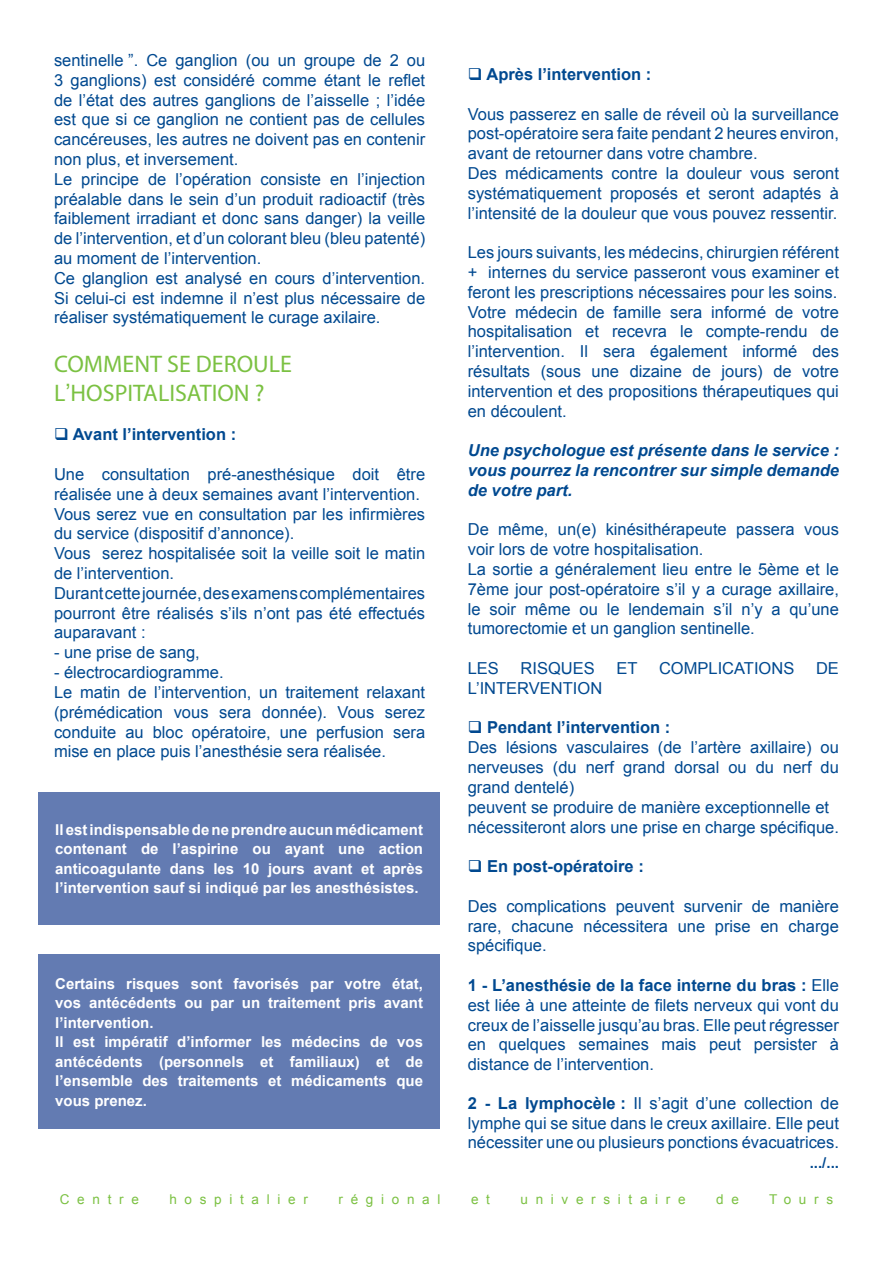
<style>
.page{position:relative;width:893px;height:1263px;background:#fff}
.page>*{position:absolute;margin:0;border:0;box-sizing:border-box;transform-origin:0 0}
.titre_vert{font:24px/28.8px "Myriad Pro";color:#7bc142}
.texte{font:16.5px/19.8px "Arial";color:#014990;text-align:justify}
.texte-2{font:italic 700 16.5px/19.8px "Arial";color:#014990;text-align:justify}
.texte_gras{font:700 16.5px "Arial";color:#014990}
.texte-3{font:700 16.5px "Arial";color:#014990}
.t1{font:700 15px/19.5px "Arial";color:#fff;text-align:justify}
.t2{font:700 15px "Arial";color:#014990}
.t3{font:13.5px "Arial";letter-spacing:.57em;color:#7bc142}
.s1{font-family:"Arial"}
.s2{font-weight:700}
</style>
<div class="page">
<div style="left:38px;top:792px;width:402px;height:133px;background:#637bb2"></div>
<div style="left:38px;top:955px;width:402px;height:174px;background:#637bb2"></div>
<p class="texte" style="left:54px;top:50px;width:373px">sentinelle ”. Ce ganglion (ou un groupe de 2 ou 3 ganglions) est considéré comme étant le reflet de l’état des autres ganglions de l’aisselle ; l’idée est que si ce ganglion ne contient pas de cellules cancéreuses, les autres ne doivent pas en contenir non plus, et inversement.</p>
<p class="texte" style="left:54px;top:169px;width:373px">Le principe de l’opération consiste en l’injection préalable dans le sein d’un produit radioactif (très faiblement irradiant et donc sans danger) la veille de l’intervention, et d’un colorant bleu (bleu patenté) au moment de l’intervention.</p>
<p class="texte" style="left:54px;top:268px;width:373px">Ce glanglion est analysé en cours d’intervention.<br>Si celui-ci est indemne il n’est plus nécessaire de réaliser systématiquement le curage axilaire.</p>
<p class="titre_vert" style="left:54px;top:349px;width:239px">COMMENT SE DEROULE<br>L<span class="s1">’</span>HOSPITALISATION ?</p>
<p class="texte_gras" style="left:54px;top:424px;width:184px">❑ Avant l’intervention :</p>
<p class="texte" style="left:54px;top:464px;width:373px">Une consultation pré-anesthésique doit être réalisée une à deux semaines avant l’intervention.</p>
<p class="texte" style="left:54px;top:504px;width:373px">Vous serez vue en consultation par les infirmières du service (dispositif d’annonce).</p>
<p class="texte" style="left:54px;top:544px;width:373px">Vous serez hospitalisée soit la veille soit le matin de l’intervention.</p>
<p class="texte" style="left:54px;top:583px;width:373px">Durant cette journée, des examens complémentaires pourront être réalisés s’ils n’ont pas été effectués auparavant :</p>
<p class="texte" style="left:54px;top:643px;width:147px">- une prise de sang,</p>
<p class="texte" style="left:54px;top:662px;width:171px">- électrocardiogramme.</p>
<p class="texte" style="left:54px;top:682px;width:373px">Le matin de l’intervention, un traitement relaxant (prémédication vous sera donnée). Vous serez conduite au bloc opératoire, une perfusion sera mise en place puis l’anesthésie sera réalisée.</p>
<p class="t1" style="left:55px;top:820px;width:369px">Il est indispensable de ne prendre aucun médicament contenant de l’aspirine ou ayant une action anticoagulante dans les 10 jours avant et après l’intervention sauf si indiqué par les anesthésistes.</p>
<p class="t1" style="left:55px;top:974px;width:369px">Certains risques sont favorisés par votre état, vos antécédents ou par un traitement pris avant l’intervention.</p>
<p class="t1" style="left:55px;top:1033px;width:369px">Il est impératif d’informer les médecins de vos antécédents (personnels et familiaux) et de l’ensemble des traitements et médicaments que vous prenez.</p>
<p class="texte_gras" style="left:468px;top:63px;width:185px">❑ Après l’intervention :</p>
<p class="texte" style="left:468px;top:104px;width:373px">Vous passerez en salle de réveil où la surveillance post-opératoire sera faite pendant 2 heures environ, avant de retourner dans votre chambre.</p>
<p class="texte" style="left:468px;top:163px;width:373px">Des médicaments contre la douleur vous seront systématiquement proposés et seront adaptés à l’intensité de la douleur que vous pouvez ressentir.</p>
<p class="texte" style="left:468px;top:243px;width:373px">Les jours suivants, les médecins, chirurgien référent + internes du service passeront vous examiner et feront les prescriptions nécessaires pour les soins.</p>
<p class="texte" style="left:468px;top:302px;width:373px">Votre médecin de famille sera informé de votre hospitalisation et recevra le compte-rendu de l’intervention. Il sera également informé des résultats (sous une dizaine de jours) de votre intervention et des propositions thérapeutiques qui en découlent.</p>
<p class="texte-2" style="left:468px;top:441px;width:373px">Une psychologue est présente dans le service : vous pourrez la rencontrer sur simple demande de votre part.</p>
<p class="texte" style="left:468px;top:520px;width:373px">De même, un(e) kinésithérapeute passera vous voir lors de votre hospitalisation.</p>
<p class="texte" style="left:468px;top:559px;width:373px">La sortie a généralement lieu entre le 5ème et le 7ème jour post-opératoire s’il y a curage axillaire, le soir même ou le lendemain s’il n’y a qu’une tumorectomie et un ganglion sentinelle.</p>
<p class="texte" style="left:468px;top:658px;width:33px">LES</p>
<p class="texte" style="left:521px;top:658px;width:76px">RISQUES</p>
<p class="texte" style="left:616px;top:658px;width:23px">ET</p>
<p class="texte" style="left:659px;top:658px;width:137px">COMPLICATIONS</p>
<p class="texte" style="left:816px;top:658px;width:24px">DE</p>
<p class="texte" style="left:468px;top:678px;width:136px">L’INTERVENTION</p>
<p class="texte-3" style="left:468px;top:717px;width:204px">❑ Pendant l’intervention :</p>
<p class="texte" style="left:468px;top:738px;width:373px">Des lésions vasculaires (de l’artère axillaire) ou nerveuses (du nerf grand dorsal ou du nerf du grand dentelé)</p>
<p class="texte" style="left:468px;top:797px;width:363px">peuvent se produire de manière exceptionnelle et</p>
<p class="texte" style="left:468px;top:817px;width:373px">nécessiteront alors une prise en charge spécifique.</p>
<p class="texte-3" style="left:468px;top:855px;width:178px">❑ En post-opératoire :</p>
<p class="texte" style="left:468px;top:896px;width:373px">Des complications peuvent survenir de manière rare, chacune nécessitera une prise en charge spécifique.</p>
<p class="texte" style="left:468px;top:975px;width:373px"><span class="s2">1 - L’anesthésie de la face interne du bras :</span> Elle est liée à une atteinte de filets nerveux qui vont du creux de l’aisselle jusqu’au bras. Elle peut régresser en quelques semaines mais peut persister à distance de l’intervention.</p>
<p class="texte" style="left:468px;top:1094px;width:373px"><span class="s2">2 - La lymphocèle :</span> Il s’agit d’une collection de lymphe qui se situe dans le creux axillaire. Elle peut nécessiter une ou plusieurs ponctions évacuatrices.</p>
<p class="t2" style="left:810px;top:1153px;width:31px">.../...</p>
<p class="t3" style="left:60px;top:1190px;width:80px">Centre</p>
<p class="t3" style="left:169px;top:1190px;width:140px">hospitalier</p>
<p class="t3" style="left:338px;top:1190px;width:103px">régional</p>
<p class="t3" style="left:471px;top:1190px;width:20px">e t</p>
<p class="t3" style="left:521px;top:1190px;width:167px">universitaire</p>
<p class="t3" style="left:716px;top:1190px;width:24px">d e</p>
<p class="t3" style="left:769px;top:1190px;width:65px">Tours</p>
</div>
